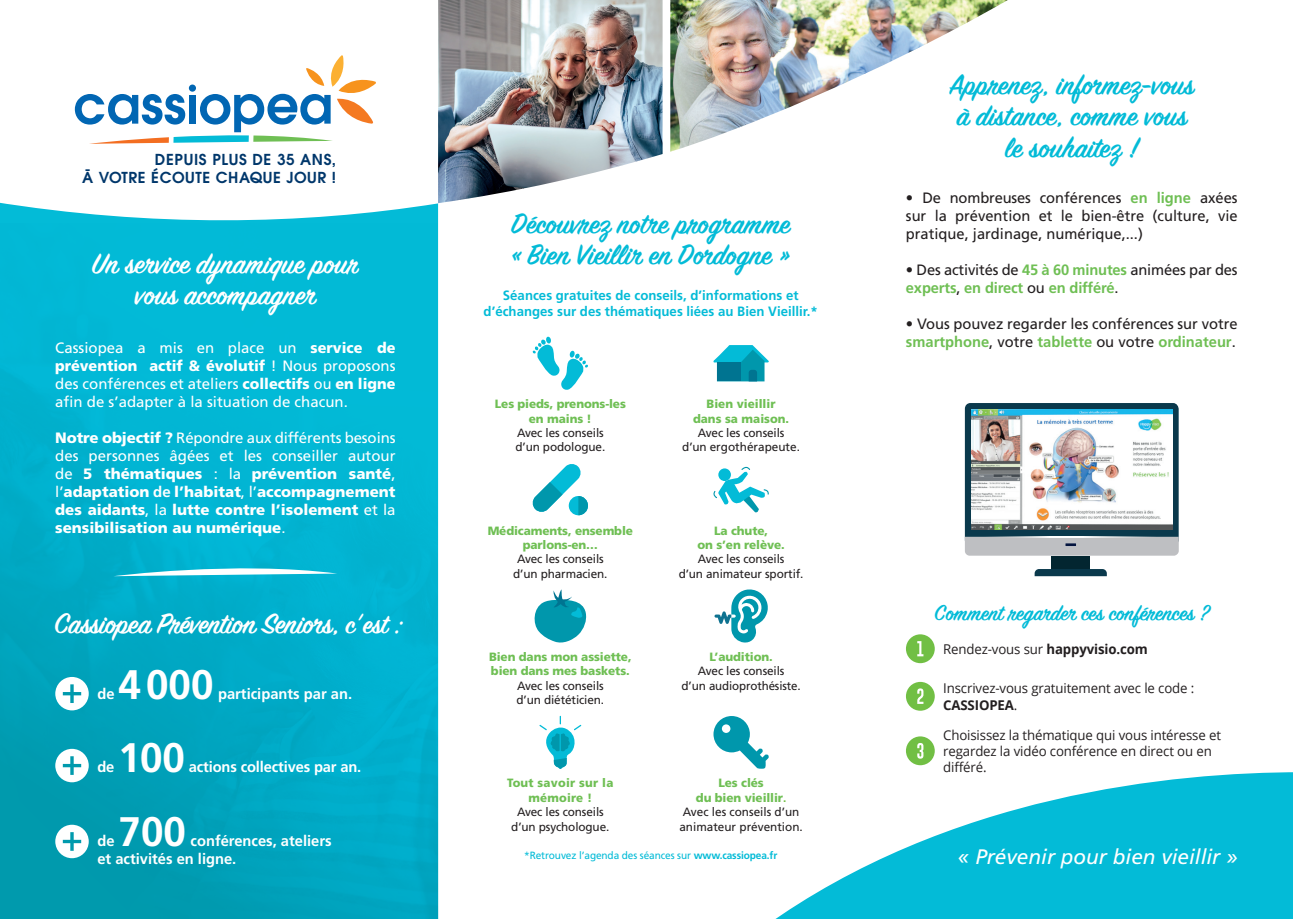
<style>
.page{position:relative;width:1293px;height:919px;background:#fff}
.page>*{position:absolute;margin:0;border:0;box-sizing:border-box;transform-origin:0 0}
.t1{font:700 41.25px "Frutiger LT Std";color:#fff}
.t2{font:600 31.5px "Sign Painter House Script";color:#03bbd7}
.t3{font:600 31.5px "Sign Painter House Script";letter-spacing:-.01em;color:#fff}
.t4{font:600 24px "Sign Painter House Script";color:#03bbd7}
.t5{font:italic 21px "Frutiger LT Std";color:#fff}
.t6{font:900 15px/18px "Frutiger LT Std";color:#fff;text-align:justify}
.t7{font:15px/18px "Frutiger LT Std";color:#231f20;text-align:justify}
.t8{font:15px/18px "Frutiger LT Std";color:#fff;text-align:justify}
.t9{font:700 15px "Frutiger LT Std";color:#fff}
.t10{font:700 15px/18px "Frutiger LT Std";letter-spacing:-.01em;color:#6fbf54}
.t11{font:600 15px/18px "Avant Garde CE";letter-spacing:.045em;color:#00376b;text-align:right}
.t12{font:13.5px/16.2px "Open Sans";letter-spacing:-.01em;color:#231f20}
.t13{font:700 13.5px/16.2px "Frutiger LT Std";color:#03bbd7;text-align:center}
.t14{font:700 13.5px "Open Sans";letter-spacing:-.01em;color:#231f20}
.t15{font:12px/14.4px "Frutiger LT Std";letter-spacing:-.01em;color:#231f20}
.t16{font:900 12px "Frutiger LT Std";letter-spacing:-.01em;color:#6fbf54}
.t17{font:900 12px/14.4px "Frutiger LT Std";letter-spacing:.02em;color:#6fbf54;text-align:center;scale:.96 1}
.t18{font:10.5px "Frutiger LT Std";letter-spacing:-.01em;color:#03bbd7;scale:.96 1}
.s1{font-weight:900}
.s2{font-weight:400}
.s3{font-weight:700}
.s4{font-size:30px}
.s5{font-weight:700;color:#71bf44}
.s6{font-weight:700;color:#6fbf54}
.s7{font-weight:400;color:#231f20}
</style>
<div class="page">
<svg style="left:0;top:202px;width:438px;height:716px;background:#05afcb"></svg>
<div style="left:55px;top:677px;width:34px;height:33px;background:#fff;border-radius:50%"></div>
<svg style="left:63px;top:684px;width:18px;height:19px"></svg>
<div style="left:55px;top:748px;width:34px;height:34px;background:#fff;border-radius:50%"></div>
<svg style="left:63px;top:756px;width:18px;height:18px"></svg>
<div style="left:55px;top:824px;width:34px;height:34px;background:#fff;border-radius:50%"></div>
<svg style="left:63px;top:832px;width:18px;height:18px"></svg>
<svg style="left:114px;top:560px;width:223px;height:16px"></svg>
<svg style="left:777px;top:772px;width:516px;height:146px;fill:#03bbd7"></svg>
<img style="left:438px;top:0;width:224px;height:203px">
<img style="left:670px;top:0;width:338px;height:152px">
<div style="left:906px;top:634px;width:28px;height:29px;background:#71bf44;border-radius:50%"></div>
<svg style="left:917px;top:641px;width:6px;height:15px"></svg>
<div style="left:906px;top:681px;width:28px;height:29px;background:#71bf44;border-radius:50%"></div>
<svg style="left:917px;top:688px;width:6px;height:15px"></svg>
<div style="left:906px;top:736px;width:28px;height:29px;background:#71bf44;border-radius:50%"></div>
<svg style="left:917px;top:743px;width:6px;height:15px"></svg>
<svg style="left:75px;top:55px;width:301px;height:89px"></svg>
<div style="left:189px;top:84px;width:7px;height:8px;background:#0166b3;border-radius:50%"></div>
<svg style="left:965px;top:403px;width:213px;height:152px;background:#627c88"></svg>
<div style="left:1051px;top:556px;width:38px;height:15px;background:#032630"></div>
<svg style="left:1034px;top:569px;width:73px;height:7px"></svg>
<img style="left:971px;top:410px;width:201px;height:119px">
<svg style="left:533px;top:337px;width:55px;height:53px"></svg>
<svg style="left:713px;top:345px;width:56px;height:36px"></svg>
<div style="left:717px;top:362px;width:24px;height:19px;background:#007491"></div>
<svg style="left:533px;top:464px;width:55px;height:51px"></svg>
<svg style="left:713px;top:467px;width:56px;height:45px"></svg>
<svg style="left:534px;top:589px;width:52px;height:53px"></svg>
<svg style="left:714px;top:589px;width:54px;height:53px"></svg>
<svg style="left:539px;top:715px;width:42px;height:53px"></svg>
<svg style="left:713px;top:716px;width:56px;height:52px"></svg>
<p class="t11" style="left:82px;top:151px;width:255px">DEPUIS PLUS DE 35 ANS,<br>Ā VOTRE ÉCOUTE CHAQUE JOUR !</p>
<p class="t3" style="left:92px;top:244px;width:267px">Un service dynamique pour</p>
<p class="t3" style="left:135px;top:276px;width:184px">vous accompagner</p>
<p class="t8" style="left:55px;top:339px;width:342px">Cassiopea a mis en place un <span class="s1">service de prévention actif &amp; évolutif</span> ! Nous proposons des conférences et ateliers <span class="s1">collectifs</span> ou <span class="s1">en ligne </span>afin de s’adapter à la situation de chacun.</p>
<p class="t6" style="left:55px;top:429px;width:342px">Notre objectif ? <span class="s2">Répondre aux différents besoins des personnes âgées et les conseiller autour de</span> 5 thématiques <span class="s2">: la</span> prévention santé<span class="s2">, l’</span>adaptation <span class="s3">de</span> l’habitat<span class="s2">, l’</span>accompagnement des aidants<span class="s2">, la</span> lutte contre l’isolement <span class="s2">et la </span>sensibilisation au numérique<span class="s2">.</span></p>
<p class="t3" style="left:55px;top:604px;width:349px">Cassiopea Prévention Seniors, <span class="s4">c’est :</span></p>
<p class="t1" style="left:119px;top:660px;width:96px">4000</p>
<p class="t9" style="left:97px;top:685px;width:19px">de</p>
<p class="t9" style="left:218px;top:685px;width:135px">participants par an.</p>
<p class="t1" style="left:118px;top:733px;width:68px">100</p>
<p class="t9" style="left:97px;top:758px;width:19px">de</p>
<p class="t9" style="left:189px;top:758px;width:174px">actions collectives par an.</p>
<p class="t1" style="left:119px;top:807px;width:69px">700</p>
<p class="t9" style="left:191px;top:831px;width:143px">conférences, ateliers</p>
<p class="t9" style="left:97px;top:849px;width:140px">et activités en ligne.</p>
<p class="t9" style="left:97px;top:831px;width:19px">de</p>
<p class="t2" style="left:511px;top:204px;width:281px">Découvrez notre programme</p>
<p class="t2" style="left:511px;top:236px;width:280px">« Bien Vieillir en Dordogne »</p>
<p class="t13" style="left:483px;top:287px;width:336px">Séances gratuites de conseils, d’informations et d’échanges sur des thématiques liées au Bien Vieillir.*</p>
<p class="t16" style="left:495px;top:397px;width:133px">Les pieds, prenons-les</p>
<p class="t16" style="left:529px;top:411px;width:64px">en mains !</p>
<p class="t15" style="left:517px;top:425px;width:88px">Avec les conseils</p>
<p class="t15" style="left:515px;top:440px;width:91px">d’un podologue.</p>
<p class="t16" style="left:488px;top:523px;width:147px">Médicaments, ensemble</p>
<p class="t16" style="left:523px;top:537px;width:77px">parlons-en…</p>
<p class="t15" style="left:517px;top:552px;width:88px">Avec les conseils</p>
<p class="t15" style="left:513px;top:566px;width:96px">d’un pharmacien.</p>
<p class="t16" style="left:489px;top:649px;width:144px">Bien dans mon assiette,</p>
<p class="t16" style="left:491px;top:664px;width:140px">bien dans mes baskets.</p>
<p class="t15" style="left:517px;top:678px;width:88px">Avec les conseils</p>
<p class="t15" style="left:516px;top:692px;width:89px">d’un diététicien.</p>
<p class="t17" style="left:507px;top:775px;width:112px">Tout savoir sur la mémoire !</p>
<p class="t15" style="left:517px;top:804px;width:88px">Avec les conseils</p>
<p class="t15" style="left:511px;top:819px;width:100px">d’un psychologue.</p>
<p class="t16" style="left:706px;top:397px;width:70px">Bien vieillir</p>
<p class="t16" style="left:693px;top:411px;width:98px">dans sa maison.</p>
<p class="t15" style="left:698px;top:425px;width:88px">Avec les conseils</p>
<p class="t15" style="left:682px;top:440px;width:119px">d’un ergothérapeute.</p>
<p class="t16" style="left:714px;top:523px;width:55px">La chute,</p>
<p class="t16" style="left:697px;top:537px;width:89px">on s’en relève.</p>
<p class="t15" style="left:698px;top:552px;width:88px">Avec les conseils</p>
<p class="t15" style="left:678px;top:566px;width:126px">d’un animateur sportif.</p>
<p class="t16" style="left:709px;top:649px;width:65px">L’audition.</p>
<p class="t15" style="left:698px;top:664px;width:88px">Avec les conseils</p>
<p class="t15" style="left:681px;top:678px;width:121px">d’un audioprothésiste.</p>
<p class="t16" style="left:718px;top:775px;width:47px">Les clés</p>
<p class="t16" style="left:696px;top:790px;width:92px">du bien vieillir<span class="s5">.</span></p>
<p class="t15" style="left:679px;top:804px;width:125px">Avec les conseils d’un animateur prévention.</p>
<p class="t2" style="left:949px;top:65px;width:246px">Apprenez, informez-vous</p>
<p class="t2" style="left:956px;top:97px;width:232px">à distance, comme vous</p>
<p class="t2" style="left:1005px;top:128px;width:135px">le souhaitez !</p>
<p class="t7" style="left:906px;top:189px;width:333px">• De nombreuses conférences <span class="s6">en ligne</span> axées sur la prévention et le bien-être (culture, vie pratique, jardinage, numérique,...)</p>
<p class="t10" style="left:906px;top:261px;width:333px"><span class="s7">• Des activités de</span> 45 à 60 minutes <span class="s7">animées par des </span>experts<span class="s7">,</span> en direct <span class="s7">ou</span> en différé<span class="s7">.</span></p>
<p class="t7" style="left:906px;top:315px;width:333px">• Vous pouvez regarder les conférences sur votre <span class="s6">smartphone</span>, votre <span class="s6">tablette</span> ou votre <span class="s6">ordinateur</span>.</p>
<p class="t4" style="left:934px;top:598px;width:276px">Comment regarder ces conférences ?</p>
<p class="t12" style="left:943px;top:640px;width:206px">Rendez-vous sur <span class="s3">happyvisio.com</span></p>
<p class="t12" style="left:943px;top:680px;width:253px">Inscrivez-vous gratuitement avec le code :</p>
<p class="t14" style="left:943px;top:695px;width:76px">CASSIOPEA<span class="s2">.</span></p>
<p class="t12" style="left:943px;top:726px;width:279px">Choisissez la thématique qui vous intéresse et regardez la vidéo conférence en direct ou en différé.</p>
<p class="t18" style="left:524px;top:848px;width:265px">*Retrouvez l’agenda des séances sur <span class="s3">www.cassiopea.fr</span></p>
<p class="t5" style="left:958px;top:844px;width:281px">« Prévenir pour bien vieillir »</p>
</div>
